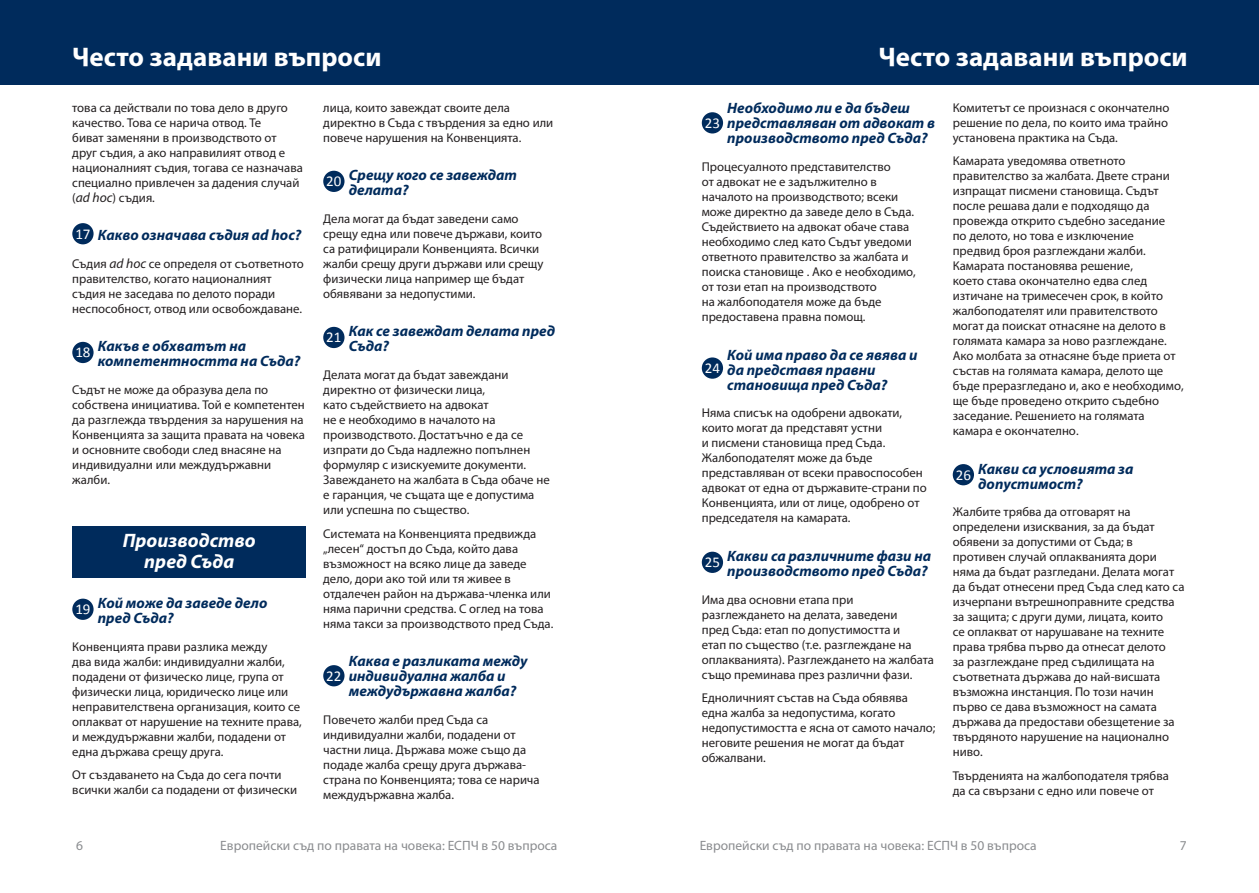
<style>
.page{position:relative;width:1259px;height:893px;background:#fff}
.page>*{position:absolute;margin:0;border:0;box-sizing:border-box;transform-origin:0 0}
.t1{font:700 27px "Myriad Pro";color:#fff}
.FAQ_-_Rubrique{font:italic 700 19.5px/21px "Myriad Pro";color:#fff;text-align:center}
.FAQ_-_Question{font:italic 700 15px/15px "Myriad Pro";color:#002b5c}
.t2{font:15px "Calibri";color:#fff}
.t3{font:13.5px "Myriad Pro";color:#8a8c8f}
.FAQ_-_Texte{font:12.75px/15px "Myriad Pro";color:#231f20}
.s1{font-style:italic;font-size:13.5px}
</style>
<div class="page">
<div style="left:0;top:0;width:1259px;height:85px;background:#002b5c"></div>
<div style="left:72px;top:223px;width:22px;height:21px;background:#002b5c;border-radius:50%"></div>
<div style="left:72px;top:342px;width:22px;height:21px;background:#002b5c;border-radius:50%"></div>
<div style="left:72px;top:526px;width:234px;height:51px;background:#002b5c"></div>
<div style="left:72px;top:599px;width:22px;height:21px;background:#002b5c;border-radius:50%"></div>
<div style="left:323px;top:171px;width:21px;height:21px;background:#002b5c;border-radius:50%"></div>
<div style="left:323px;top:327px;width:21px;height:21px;background:#002b5c;border-radius:50%"></div>
<div style="left:323px;top:665px;width:21px;height:21px;background:#002b5c;border-radius:50%"></div>
<div style="left:702px;top:112px;width:21px;height:21px;background:#002b5c;border-radius:50%"></div>
<div style="left:702px;top:357px;width:21px;height:22px;background:#002b5c;border-radius:50%"></div>
<div style="left:702px;top:552px;width:21px;height:21px;background:#002b5c;border-radius:50%"></div>
<div style="left:952px;top:464px;width:22px;height:21px;background:#002b5c;border-radius:50%"></div>
<h1 class="t1" style="left:72px;top:39px;width:311px">Често задавани въпроси</h1>
<h1 class="t1" style="left:878px;top:39px;width:311px">Често задавани въпроси</h1>
<p class="FAQ_-_Texte" style="left:72px;top:100px;width:232px">това са действали по това дело в друго качество. Това се нарича отвод. Те<br>биват заменяни в производството от друг съдия, а ако направилият отвод е националният съдия, тогава се назначава специално привлечен за дадения случай (<span class="s1">ad hoc</span>) съдия.</p>
<p class="t2" style="left:75px;top:224px;width:17px">17</p>
<p class="FAQ_-_Question" style="left:98px;top:227px;width:205px">Какво означава съдия ad hoc?</p>
<p class="FAQ_-_Texte" style="left:72px;top:256px;width:233px">Съдия <span class="s1">ad hoc</span> се определя от съответното правителство, когато националният съдия не заседава по делото поради неспособност, отвод или освобождаване.</p>
<p class="t2" style="left:75px;top:343px;width:17px">18</p>
<p class="FAQ_-_Question" style="left:98px;top:338px;width:204px">Какъв е обхватът на компетентността на Съда?</p>
<p class="FAQ_-_Texte" style="left:72px;top:382px;width:234px">Съдът не може да образува дела по собствена инициатива. Той е компетентен да разглежда твърдения за нарушения на<br>Конвенцията за защита правата на човека и основните свободи след внасяне на индивидуални или междудържавни жалби.</p>
<p class="FAQ_-_Rubrique" style="left:123px;top:530px;width:134px">Производство пред Съда</p>
<p class="t2" style="left:75px;top:600px;width:17px">19</p>
<p class="FAQ_-_Question" style="left:98px;top:595px;width:171px">Кой може да заведе дело пред Съда?</p>
<p class="FAQ_-_Texte" style="left:72px;top:639px;width:231px">Конвенцията прави разлика между<br>два вида жалби: индивидуални жалби, подадени от физическо лице, група от физически лица, юридическо лице или неправителствена организация, които се оплакват от нарушение на техните права, и междудържавни жалби, подадени от една държава срещу друга.</p>
<p class="FAQ_-_Texte" style="left:72px;top:767px;width:226px">От създаването на Съда до сега почти всички жалби са подадени от физически</p>
<p class="FAQ_-_Texte" style="left:323px;top:100px;width:231px">лица, които завеждат своите дела директно в Съда с твърдения за едно или повече нарушения на Конвенцията.</p>
<p class="t2" style="left:326px;top:172px;width:17px">20</p>
<p class="FAQ_-_Question" style="left:349px;top:167px;width:170px">Срещу кого се завеждат делата?</p>
<p class="FAQ_-_Texte" style="left:323px;top:211px;width:222px">Дела могат да бъдат заведени само срещу една или повече държави, които са ратифицирали Конвенцията. Всички жалби срещу други държави или срещу физически лица например ще бъдат обявявани за недопустими.</p>
<p class="t2" style="left:326px;top:328px;width:17px">21</p>
<p class="FAQ_-_Question" style="left:349px;top:323px;width:208px">Как се завеждат делата пред<br>Съда?</p>
<p class="FAQ_-_Texte" style="left:323px;top:367px;width:228px">Делата могат да бъдат завеждани директно от физически лица,<br>като съдействието на адвокат<br>не е необходимо в началото на производството. Достатъчно е да се изпрати до Съда надлежно попълнен формуляр с изискуемите документи.<br>Завеждането на жалбата в Съда обаче не е гаранция, че същата ще е допустима или успешна по същество.</p>
<p class="FAQ_-_Texte" style="left:323px;top:526px;width:232px">Системата на Конвенцията предвижда „лесен“ достъп до Съда, който дава възможност на всяко лице да заведе дело, дори ако той или тя живее в отдалечен район на държава-членка или няма парични средства. С оглед на това няма такси за производството пред Съда.</p>
<p class="FAQ_-_Question" style="left:349px;top:653px;width:180px">Каква е разликата между индивидуална жалба и междудържавна жалба?</p>
<p class="FAQ_-_Texte" style="left:323px;top:712px;width:218px">Повечето жалби пред Съда са индивидуални жалби, подадени от частни лица. Държава може също да подаде жалба срещу друга държава&shy;страна по Конвенцията; това се нарича междудържавна жалба.</p>
<p class="t2" style="left:326px;top:666px;width:17px">22</p>
<p class="FAQ_-_Question" style="left:727px;top:100px;width:209px">Необходимо ли е да бъдеш представляван от адвокат в производството пред Съда?</p>
<p class="FAQ_-_Texte" style="left:702px;top:159px;width:215px">Процесуалното представителство<br>от адвокат не е задължително в началото на производството; всеки може директно да заведе дело в Съда.<br>Съдействието на адвокат обаче става необходимо след като Съдът уведоми ответното правителство за жалбата и поиска становище . Ако е необходимо, от този етап на производството<br>на жалбоподателя може да бъде предоставена правна помощ.</p>
<p class="t2" style="left:705px;top:358px;width:17px">24</p>
<p class="t2" style="left:705px;top:113px;width:17px">23</p>
<p class="FAQ_-_Question" style="left:727px;top:347px;width:192px">Кой има право да се явява и да представя правни становища пред Съда?</p>
<p class="FAQ_-_Texte" style="left:702px;top:405px;width:226px">Няма списък на одобрени адвокати, които могат да представят устни<br>и писмени становища пред Съда.<br>Жалбоподателят може да бъде представляван от всеки правоспособен адвокат от една от държавите-страни по Конвенцията, или от лице, одобрено от председателя на камарата.</p>
<p class="t2" style="left:705px;top:553px;width:17px">25</p>
<p class="FAQ_-_Question" style="left:727px;top:548px;width:205px">Какви са различните фази на производството пред Съда?</p>
<p class="FAQ_-_Texte" style="left:702px;top:592px;width:234px">Има два основни етапа при разглеждането на делата, заведени<br>пред Съда: етап по допустимостта и<br>етап по същество (т.е. разглеждане на оплакванията). Разглеждането на жалбата също преминава през различни фази.</p>
<p class="FAQ_-_Texte" style="left:702px;top:690px;width:235px">Едноличният състав на Съда обявява една жалба за недопустима, когато недопустимостта е ясна от самото начало; неговите решения не могат да бъдат обжалвани.</p>
<p class="FAQ_-_Texte" style="left:952px;top:100px;width:218px;text-align:justify">Комитетът се произнася с окончателно решение по дела, по които има трайно установена практика на Съда.</p>
<p class="FAQ_-_Texte" style="left:952px;top:153px;width:232px">Камарата уведомява ответното правителство за жалбата. Двете страни изпращат писмени становища. Съдът после решава дали е подходящо да провежда открито съдебно заседание<br>по делото, но това е изключение предвид броя разглеждани жалби.<br>Камарата постановява решение,<br>което става окончателно едва след изтичане на тримесечен срок, в който жалбоподателят или правителството могат да поискат отнасяне на делото в голямата камара за ново разглеждане.<br>Ако молбата за отнасяне бъде приета от състав на голямата камара, делото ще бъде преразгледано и, ако е необходимо, ще бъде проведено открито съдебно заседание. Решението на голямата камара е окончателно.</p>
<p class="t2" style="left:955px;top:465px;width:17px">26</p>
<p class="FAQ_-_Question" style="left:978px;top:461px;width:157px">Какви са условията за допустимост?</p>
<p class="FAQ_-_Texte" style="left:952px;top:504px;width:233px">Жалбите трябва да отговарят на определени изисквания, за да бъдат обявени за допустими от Съда; в противен случай оплакванията дори няма да бъдат разгледани. Делата могат да бъдат отнесени пред Съда след като са изчерпани вътрешноправните средства за защита; с други думи, лицата, които<br>се оплакват от нарушаване на техните права трябва първо да отнесат делото<br>за разглеждане пред съдилищата на съответната държава до най-висшата възможна инстанция. По този начин първо се дава възможност на самата държава да предостави обезщетение за твърдяното нарушение на национално ниво.</p>
<p class="FAQ_-_Texte" style="left:952px;top:768px;width:218px">Твърденията на жалбоподателя трябва да са свързани с едно или повече от</p>
<p class="t3" style="left:76px;top:837px;width:8px">6</p>
<p class="t3" style="left:220px;top:837px;width:338px">Европейски съд по правата на човека: ЕСПЧ в 50 въпроса</p>
<p class="t3" style="left:699px;top:837px;width:338px">Европейски съд по правата на човека: ЕСПЧ в 50 въпроса</p>
<p class="t3" style="left:1179px;top:837px;width:8px">7</p>
</div>
